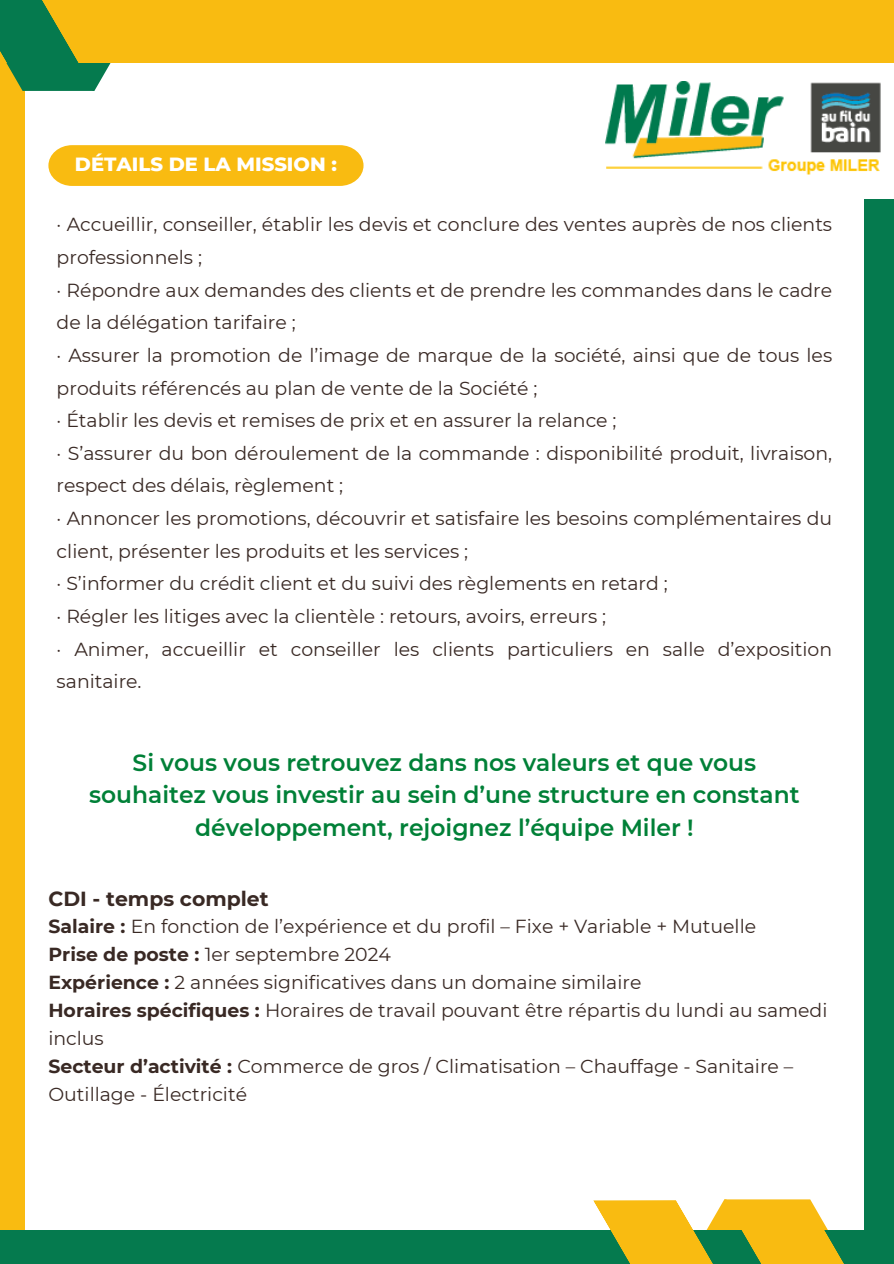
<style>
.page{position:relative;width:894px;height:1264px;background:#fff}
.page>*{position:absolute;margin:0;border:0;box-sizing:border-box;transform-origin:0 0}
.t1{font:600 23.4px/32.7px "Montserrat";color:#008037;text-align:center}
.t2{font:700 20.4px "Montserrat";color:#392924}
.t3{font:800 19.5px "Montserrat";color:#fff}
.t4{font:18.9px/32.7px "Montserrat";color:#392924}
.s1{font-weight:700}
</style>
<div class="page">
<div style="left:0;top:0;width:25px;height:1242px;background:#f9bb11"></div>
<div style="left:864px;top:199px;width:29px;height:1064px;background:#057a4e"></div>
<div style="left:0;top:1230px;width:893px;height:33px;background:#057a4e"></div>
<div style="left:0;top:0;width:893px;height:62px;background:#f9bb11"></div>
<svg style="left:0;top:0;width:127px;height:91px"></svg>
<svg style="left:593px;top:1199px;width:251px;height:64px"></svg>
<img style="left:605px;top:81px;width:274px;height:94px">
<svg style="left:48px;top:145px;width:315px;height:41px;background:#f9bd1a"></svg>
<h2 class="t3" style="left:75px;top:152px;width:263px">DÉTAILS DE LA MISSION :</h2>
<p class="t4" style="left:57px;top:208px;width:776px">· Accueillir, conseiller, établir les devis et conclure des ventes auprès de nos clients professionnels ;</p>
<p class="t4" style="left:57px;top:273px;width:776px">· Répondre aux demandes des clients et de prendre les commandes dans le cadre de la délégation tarifaire ;</p>
<p class="t4" style="left:57px;top:339px;width:776px">· Assurer la promotion de l’image de marque de la société, ainsi que de tous les produits référencés au plan de vente de la Société ;</p>
<p class="t4" style="left:57px;top:404px;width:561px">· Établir les devis et remises de prix et en assurer la relance ;</p>
<p class="t4" style="left:57px;top:436px;width:776px">· S’assurer du bon déroulement de la commande : disponibilité produit, livraison, respect des délais, règlement ;</p>
<p class="t4" style="left:57px;top:502px;width:776px">· Annoncer les promotions, découvrir et satisfaire les besoins complémentaires du client, présenter les produits et les services ;</p>
<p class="t4" style="left:57px;top:567px;width:612px">· S’informer du crédit client et du suivi des règlements en retard ;</p>
<p class="t4" style="left:57px;top:600px;width:551px">· Régler les litiges avec la clientèle : retours, avoirs, erreurs ;</p>
<p class="t4" style="left:57px;top:632px;width:776px">· Animer, accueillir et conseiller les clients particuliers en salle d’exposition sanitaire.</p>
<h1 class="t1" style="left:89px;top:746px;width:711px">Si vous vous retrouvez dans nos valeurs et que vous souhaitez vous investir au sein d’une structure en constant développement, rejoignez l’équipe Miler !</h1>
<p class="t2" style="left:48px;top:885px;width:222px">CDI - temps complet</p>
<p class="t4" style="left:48px;top:909px;width:709px"><span class="s1">Salaire :</span> En fonction de l’expérience et du profil – Fixe + Variable + Mutuelle</p>
<p class="t4" style="left:48px;top:937px;width:344px"><span class="s1">Prise de poste :</span> 1er septembre 2024</p>
<p class="t4" style="left:48px;top:965px;width:594px"><span class="s1">Expérience :</span> 2 années significatives dans un domaine similaire</p>
<p class="t4" style="left:48px;top:996px;width:780px;line-height:28.2px"><span class="s1">Horaires spécifiques :</span> Horaires de travail pouvant être répartis du lundi au samedi inclus</p>
<p class="t4" style="left:48px;top:1052px;width:746px;line-height:28.2px"><span class="s1">Secteur d’activité :</span> Commerce de gros / Climatisation – Chauffage - Sanitaire –<br>Outillage - Électricité</p>
</div>
